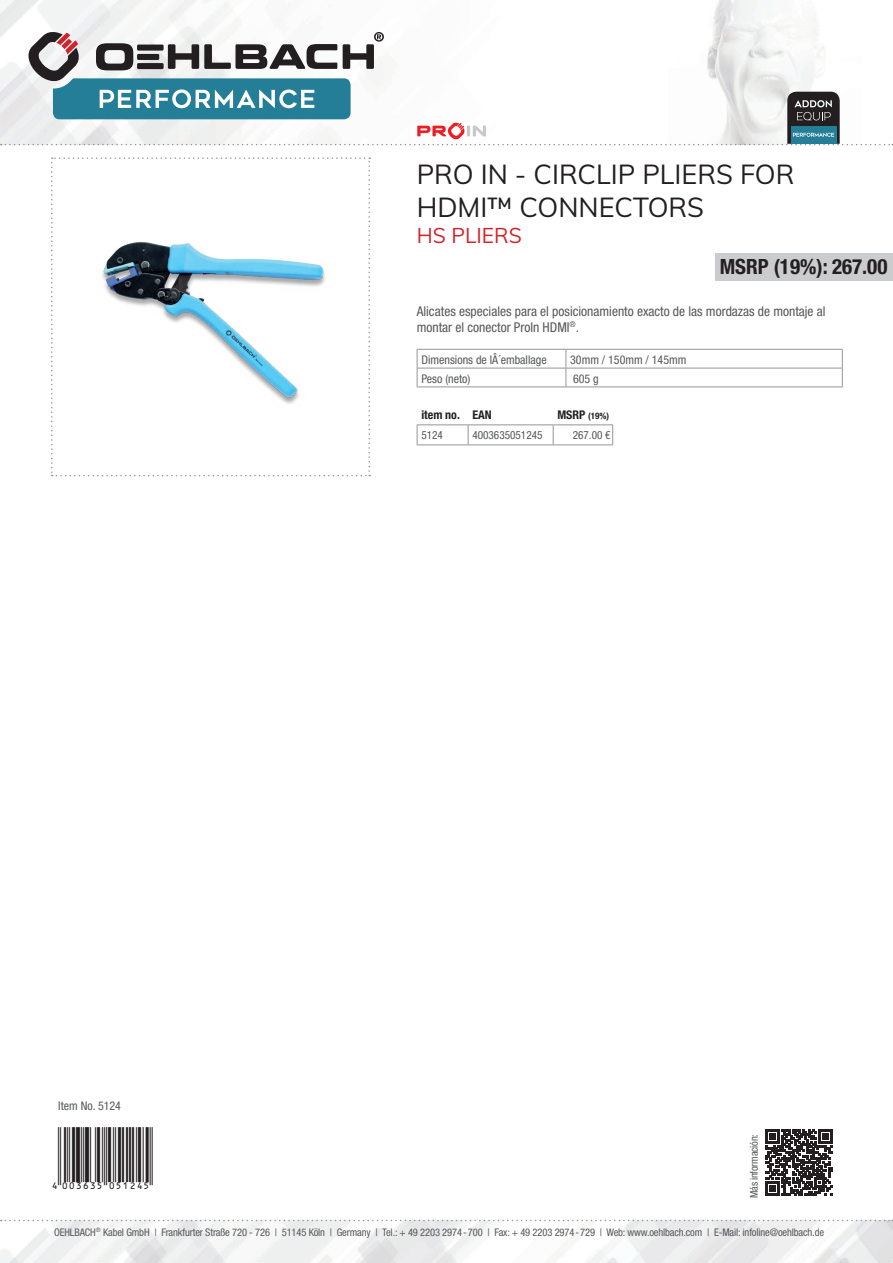
<style>
.page{position:relative;width:893px;height:1263px;background:#fff}
.page>*{position:absolute;margin:0;border:0;box-sizing:border-box;transform-origin:0 0}
.t1{font:27px/32.4px "Muli";color:#231f20}
.t2{font:27px "EAN";color:#231f20}
.t3{font:700 condensed 21px "Helvetica Neue LTW1 G";color:#231f20}
.t4{font:21px "Muli";color:#d1232a}
.t5{font:condensed 13.5px/16.2px "Helvetica Neue LTW1 G";color:#57585a}
.t6{font:condensed 12px "Helvetica Neue LTW1 G";color:#57585a}
.t7{font:700 condensed 12px "Helvetica Neue LTW1 G";color:#231f20}
.t8{font:condensed 11.25px "Helvetica Neue LTW1 G";color:#57585a}
.t9{font:condensed 10.5px "Helvetica Neue LTW1 G";letter-spacing:-.01em;color:#57585a}
.t10{font:700 condensed 9px "Helvetica Neue LTW1 G";color:#231f20}
.s1{font-size:12px}
</style>
<div class="page">
<img style="left:0;top:1220px;width:893px;height:43px">
<img style="left:0;top:0;width:818px;height:145px">
<svg style="left:1px;top:1220px;width:892px;height:1px"></svg>
<svg style="left:51px;top:157px;width:319px;height:319px"></svg>
<svg style="left:766px;top:1129px;width:66px;height:67px"></svg>
<svg style="left:1px;top:31px;width:892px;height:114px"></svg>
<svg style="left:417px;top:425px;width:196px;height:19px"></svg>
<hr style="left:417px;top:444px;width:51px;height:1px;background:#939598">
<hr style="left:468px;top:444px;width:85px;height:1px;background:#939598">
<hr style="left:553px;top:444px;width:60px;height:1px;background:#939598">
<hr style="left:417px;top:424px;width:51px;height:1px;background:#939598">
<hr style="left:468px;top:424px;width:85px;height:1px;background:#939598">
<hr style="left:553px;top:424px;width:60px;height:1px;background:#939598">
<div style="left:715px;top:253px;width:178px;height:27px;background:#cbccce"></div>
<svg style="left:417px;top:349px;width:426px;height:37px"></svg>
<hr style="left:417px;top:386px;width:149px;height:1px;background:#939598">
<hr style="left:566px;top:386px;width:277px;height:1px;background:#939598">
<h1 class="t1" style="left:417px;top:157px;width:379px">PRO IN - CIRCLIP PLIERS FOR<br>HDMI™ CONNECTORS</h1>
<h2 class="t4" style="left:417px;top:221px;width:107px">HS PLIERS</h2>
<h2 class="t3" style="left:720px;top:254px;width:169px">MSRP (19%): 267.00</h2>
<p class="t5" style="left:417px;top:303px;width:410px">Alicates especiales para el posicionamiento exacto de las mordazas de montaje al montar el conector ProIn HDMI<sup>®</sup>.</p>
<p class="t6" style="left:421px;top:352px;width:127px">Dimensions de lÂ´emballage</p>
<p class="t6" style="left:570px;top:352px;width:118px">30mm / 150mm / 145mm</p>
<p class="t6" style="left:421px;top:371px;width:51px">Peso (neto)</p>
<p class="t6" style="left:573px;top:371px;width:27px">605 g</p>
<p class="t7" style="left:421px;top:407px;width:72px">item no. EAN</p>
<p class="t10" style="left:557px;top:410px;width:53px"><span class="s1">MSRP</span> (19%)</p>
<p class="t8" style="left:421px;top:428px;width:23px">5124</p>
<p class="t8" style="left:472px;top:428px;width:72px">4003635051245</p>
<p class="t8" style="left:573px;top:428px;width:39px">267.00 €</p>
<p class="t6" style="left:58px;top:1099px;width:64px">Item No. 5124</p>
<h1 class="t2" style="left:51px;top:1157px;width:103px">4":D=@GI#NSOPRS"</h1>
<p class="t9" style="left:748px;top:1198px;width:66px;rotate:-90deg">Más información:</p>
<p class="t9" style="left:54px;top:1226px;width:771px">OEHLBACH<sup>®</sup> Kabel GmbH | Frankfurter Straße 720 - 726 | 51145 Köln | Germany | Tel.: + 49 2203 2974-700 | Fax: + 49 2203 2974-729 | Web: www.oehlbach.com | E-Mail: infoline@oehlbach.de</p>
</div>
